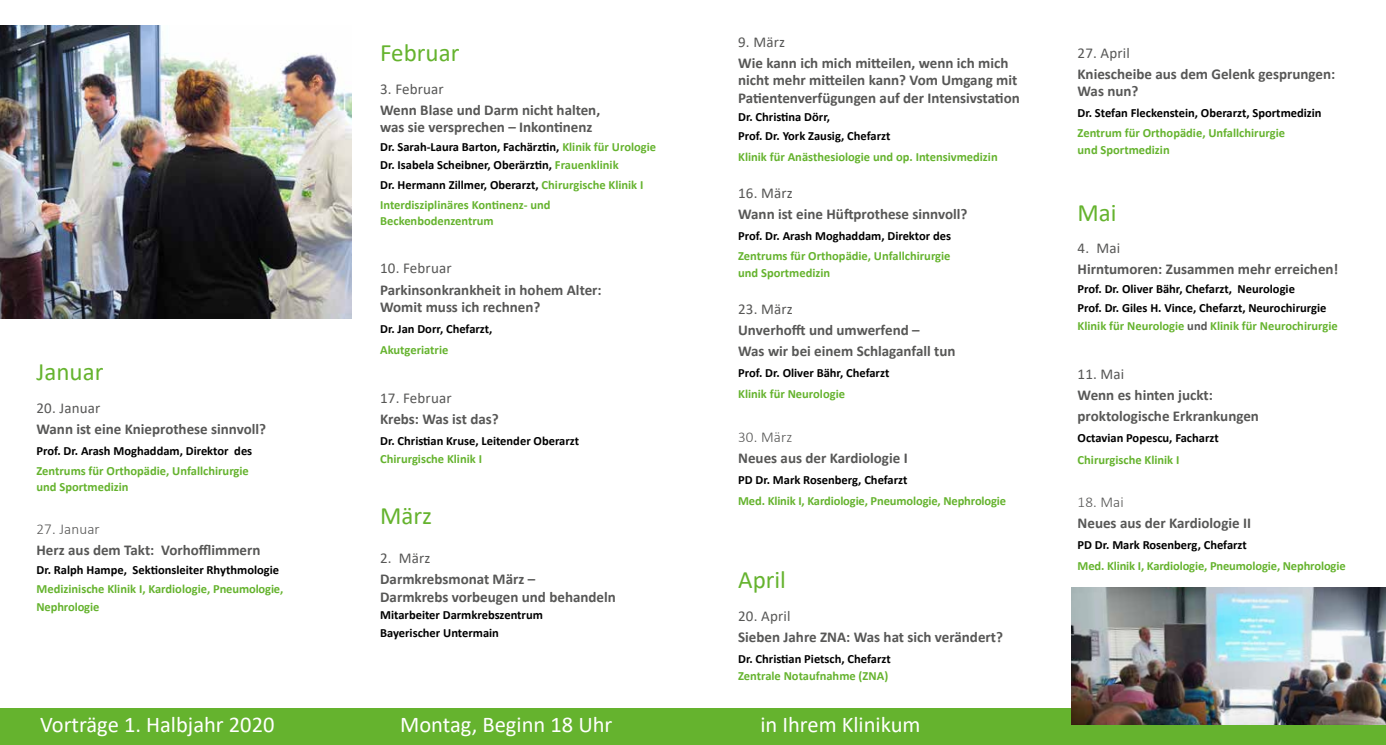
<style>
.page{position:relative;width:1386px;height:745px;background:#fff}
.page>*{position:absolute;margin:0;border:0;box-sizing:border-box;transform-origin:0 0}
.t1{font:25px "Calibri";color:#65b32e}
.t2{font:22.5px "Calibri";color:#fff}
.t3{font:700 15px/17.5px "Calibri";color:#575756}
.t4{font:15px "Calibri";letter-spacing:.01em;color:#575756}
.t5{font:300 15px "Calibri";letter-spacing:.01em;color:#575756}
.t6{font:700 12.5px/18.5px "Calibri";color:#000}
.t7{font:700 12.5px/17.5px "Calibri";color:#65b32e}
.s1{color:#65b32e}
.s2{color:#000}
.s3{color:#575756}
</style>
<div class="page">
<div style="left:0;top:707px;width:1385px;height:37px;background:#65b32e"></div>
<img style="left:0;top:26px;width:352px;height:292px">
<img style="left:1071px;top:587px;width:314px;height:137px">
<h1 class="t1" style="left:36px;top:354px;width:68px">Januar</h1>
<p class="t4" style="left:36px;top:397px;width:65px">20. Januar</p>
<p class="t3" style="left:36px;top:420px;width:231px">Wann ist eine Knieprothese sinnvoll?</p>
<p class="t6" style="left:36px;top:441px;width:217px">Prof. Dr. Arash Moghaddam, Direktor des</p>
<p class="t7" style="left:36px;top:462px;width:214px;line-height:16.2px">Zentrums für Orthopädie, Unfallchirurgie und Sportmedizin</p>
<p class="t5" style="left:36px;top:519px;width:65px">27. Januar</p>
<p class="t3" style="left:36px;top:540px;width:225px">Herz aus dem Takt: Vorhofflimmern</p>
<p class="t6" style="left:36px;top:559px;width:244px">Dr. Ralph Hampe, Sektionsleiter Rhythmologie</p>
<p class="t7" style="left:36px;top:580px;width:248px">Medizinische Klinik I, Kardiologie, Pneumologie,<br>Nephrologie</p>
<h1 class="t1" style="left:380px;top:35px;width:81px">Februar</h1>
<p class="t4" style="left:380px;top:78px;width:65px">3. Februar</p>
<p class="t3" style="left:380px;top:101px;width:221px">Wenn Blase und Darm nicht halten, was sie versprechen – Inkontinenz</p>
<p class="t6" style="left:380px;top:137px;width:277px">Dr. Sarah-Laura Barton, Fachärztin, <span class="s1">Klinik für Urologie<br></span>Dr. Isabela Scheibner, Oberärztin, <span class="s1">Frauenklinik</span></p>
<p class="t7" style="left:380px;top:175px;width:265px;line-height:19.8px"><span class="s2">Dr. Hermann Zillmer, Oberarzt,</span> Chirurgische Klinik I<br>Interdisziplinäres Kontinenz- und</p>
<p class="t7" style="left:380px;top:212px;width:115px">Beckenbodenzentrum</p>
<p class="t4" style="left:380px;top:258px;width:73px">10. Februar</p>
<p class="t3" style="left:380px;top:280px;width:223px">Parkinsonkrankheit in hohem Alter:<br>Womit muss ich rechnen?</p>
<p class="t6" style="left:380px;top:319px;width:114px">Dr. Jan Dorr, Chefarzt,</p>
<p class="t7" style="left:380px;top:341px;width:70px">Akutgeriatrie</p>
<p class="t4" style="left:380px;top:387px;width:73px">17. Februar</p>
<p class="t3" style="left:380px;top:409px;width:120px">Krebs: Was ist das?</p>
<p class="t6" style="left:380px;top:431px;width:200px">Dr. Christian Kruse, Leitender Oberarzt</p>
<p class="t7" style="left:380px;top:449px;width:103px">Chirurgische Klinik I</p>
<h1 class="t1" style="left:380px;top:498px;width:53px">März</h1>
<p class="t4" style="left:380px;top:547px;width:52px">2. März</p>
<p class="t3" style="left:380px;top:570px;width:237px">Darmkrebsmonat März –<br>Darmkrebs vorbeugen und behandeln</p>
<p class="t6" style="left:380px;top:606px;width:164px;line-height:17.5px">Mitarbeiter Darmkrebszentrum<br>Bayerischer Untermain</p>
<p class="t4" style="left:738px;top:31px;width:48px">9. März</p>
<p class="t3" style="left:738px;top:54px;width:283px">Wie kann ich mich mitteilen, wenn ich mich nicht mehr mitteilen kann? Vom Umgang mit<br>Patientenverfügungen auf der Intensivstation</p>
<p class="t6" style="left:738px;top:108px;width:154px">Dr. Christina Dörr,<br>Prof. Dr. York Zausig, Chefarzt</p>
<p class="t7" style="left:738px;top:148px;width:261px">Klinik für Anästhesiologie und op. Intensivmedizin</p>
<p class="t4" style="left:738px;top:182px;width:56px">16. März</p>
<p class="t3" style="left:738px;top:205px;width:231px">Wann ist eine Hüftprothese sinnvoll?</p>
<p class="t6" style="left:738px;top:226px;width:214px">Prof. Dr. Arash Moghaddam, Direktor des</p>
<p class="t7" style="left:738px;top:246px;width:214px">Zentrums für Orthopädie, Unfallchirurgie und Sportmedizin</p>
<p class="t4" style="left:738px;top:298px;width:56px">23. März</p>
<p class="t3" style="left:738px;top:319px;width:219px;line-height:21px">Unverhofft und umwerfend –<br>Was wir bei einem Schlaganfall tun</p>
<p class="t6" style="left:738px;top:363px;width:153px">Prof. Dr. Oliver Bähr, Chefarzt</p>
<p class="t7" style="left:738px;top:385px;width:108px">Klinik für Neurologie</p>
<p class="t5" style="left:738px;top:427px;width:56px">30. März</p>
<p class="t3" style="left:738px;top:448px;width:171px">Neues aus der Kardiologie I</p>
<p class="t6" style="left:738px;top:470px;width:171px">PD Dr. Mark Rosenberg, Chefarzt</p>
<p class="t7" style="left:738px;top:491px;width:269px">Med. Klinik I, Kardiologie, Pneumologie, Nephrologie</p>
<h1 class="t1" style="left:738px;top:561px;width:49px">April</h1>
<p class="t4" style="left:738px;top:604px;width:54px">20. April</p>
<p class="t3" style="left:738px;top:627px;width:266px">Sieben Jahre ZNA: Was hat sich verändert?</p>
<p class="t6" style="left:738px;top:648px;width:154px">Dr. Christian Pietsch, Chefarzt</p>
<p class="t7" style="left:738px;top:666px;width:151px">Zentrale Notaufnahme (ZNA)</p>
<h2 class="t2" style="left:40px;top:708px;width:236px">Vorträge 1. Halbjahr 2020</h2>
<h2 class="t2" style="left:400px;top:708px;width:214px">Montag, Beginn 18 Uhr</h2>
<h2 class="t2" style="left:760px;top:708px;width:162px">in Ihrem Klinikum</h2>
<p class="t4" style="left:1077px;top:42px;width:54px">27. April</p>
<p class="t3" style="left:1077px;top:65px;width:259px">Kniescheibe aus dem Gelenk gesprungen:<br>Was nun?</p>
<p class="t6" style="left:1077px;top:104px;width:245px">Dr. Stefan Fleckenstein, Oberarzt, Sportmedizin</p>
<p class="t7" style="left:1077px;top:125px;width:209px;line-height:16.2px">Zentrum für Orthopädie, Unfallchirurgie und Sportmedizin</p>
<h1 class="t1" style="left:1077px;top:195px;width:41px">Mai</h1>
<p class="t4" style="left:1077px;top:238px;width:44px">4. Mai</p>
<p class="t3" style="left:1077px;top:260px;width:262px">Hirntumoren: Zusammen mehr erreichen!</p>
<p class="t6" style="left:1077px;top:279px;width:262px">Prof. Dr. Oliver Bähr, Chefarzt, Neurologie<br>Prof. Dr. Giles H. Vince, Chefarzt, Neurochirurgie<br><span class="s1">Klinik für Neurologie</span> <span class="s3">und</span> <span class="s1">Klinik für Neurochirurgie</span></p>
<p class="t4" style="left:1077px;top:363px;width:48px">11. Mai</p>
<p class="t3" style="left:1077px;top:384px;width:183px;line-height:21px">Wenn es hinten juckt: proktologische Erkrankungen</p>
<p class="t6" style="left:1077px;top:428px;width:143px">Octavian Popescu, Facharzt</p>
<p class="t7" style="left:1077px;top:450px;width:103px">Chirurgische Klinik I</p>
<p class="t5" style="left:1077px;top:492px;width:48px">18. Mai</p>
<p class="t3" style="left:1077px;top:513px;width:175px">Neues aus der Kardiologie II</p>
<p class="t6" style="left:1077px;top:535px;width:171px">PD Dr. Mark Rosenberg, Chefarzt</p>
<p class="t7" style="left:1077px;top:556px;width:269px">Med. Klinik I, Kardiologie, Pneumologie, Nephrologie</p>
</div>
